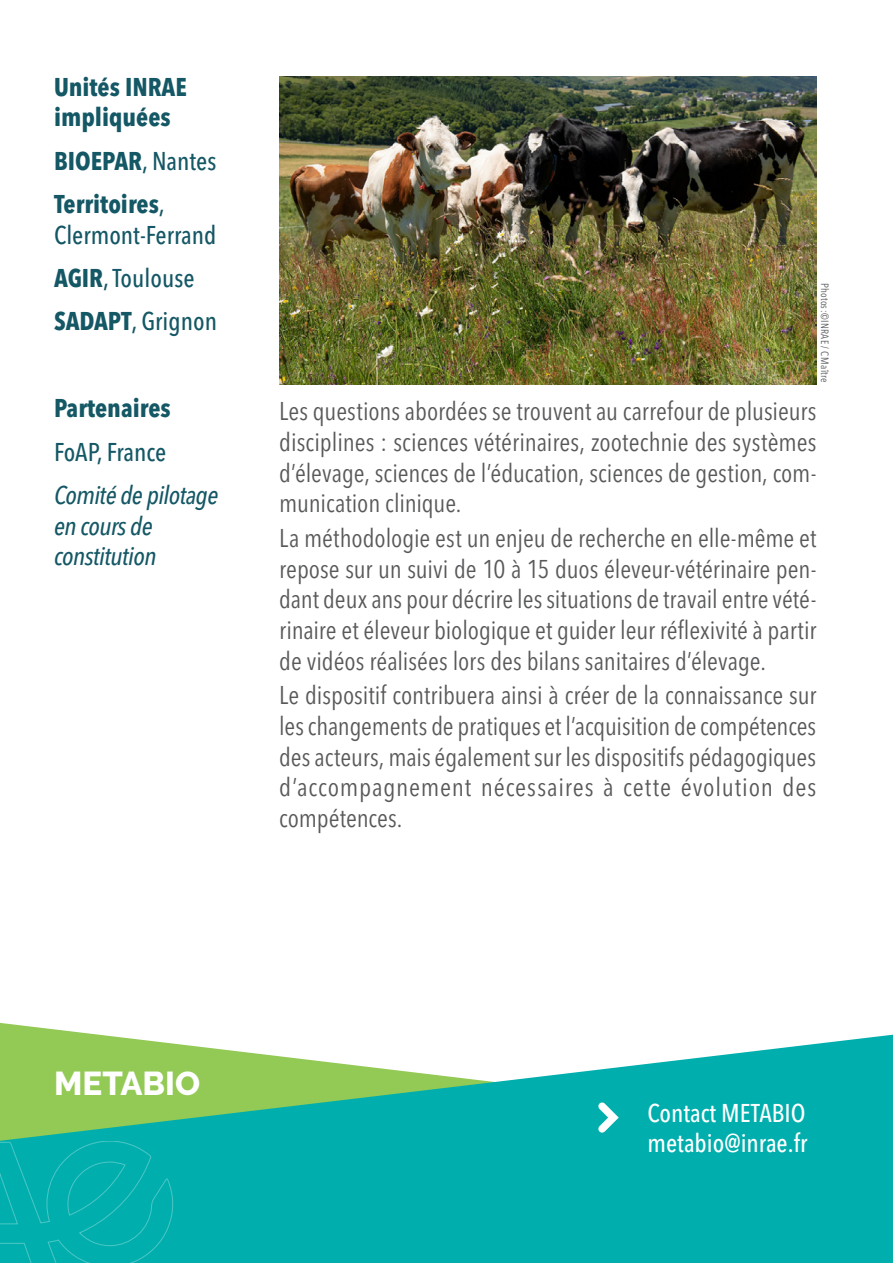
<style>
.page{position:relative;width:893px;height:1263px;background:#fff}
.page>*{position:absolute;margin:0;border:0;box-sizing:border-box;transform-origin:0 0}
.t1{font:800 33px "Raleway";color:#fff}
.t2{font:condensed 25.5px/30.6px "Avenir Next LT Pro";color:#58595b;text-align:justify}
.t3{font:700 condensed 25.5px/30.6px "Avenir Next LT Pro";color:#145765}
.t4{font:500 condensed 25.5px/43.3px "Avenir Next LT Pro";color:#145765}
.t5{font:italic 500 condensed 25.5px/30.6px "Avenir Next LT Pro";letter-spacing:-.02em;color:#145765}
.t6{font:500 condensed 25.5px/30.6px "Avenir Next LT Pro";color:#fff}
.t7{font:condensed 10.5px "Avenir Next LT Pro";letter-spacing:.02em;color:#58595b}
.s1{font-weight:500}
.s2{font-weight:700}
</style>
<div class="page">
<svg style="left:0;top:1035px;width:893px;height:228px;background:#31bba7"></svg>
<svg style="left:0;top:1141px;width:173px;height:122px;background:#03afae"></svg>
<svg style="left:598px;top:1102px;width:21px;height:30px"></svg>
<img style="left:279px;top:77px;width:537px;height:307px">
<p class="t3" style="left:54px;top:71px;width:134px">Unités INRAE impliquées</p>
<p class="t3" style="left:54px;top:139px;width:164px;line-height:43.3px">BIOEPAR<span class="s1">, Nantes<br></span>Territoires<span class="s1">,</span></p>
<p class="t4" style="left:54px;top:213px;width:164px">Clermont-Ferrand<br><span class="s2">AGIR</span>, Toulouse<br><span class="s2">SADAPT</span>, Grignon</p>
<p class="t3" style="left:54px;top:393px;width:118px">Partenaires</p>
<p class="t4" style="left:54px;top:430px;width:114px">FoAP, France</p>
<p class="t5" style="left:54px;top:480px;width:166px">Comité de pilotage en cours de constitution</p>
<p class="t7" style="left:831px;top:283px;width:101px;rotate:90deg">Photos:©INRAE / C Maître</p>
<p class="t2" style="left:279px;top:396px;width:539px">Les questions abordées se trouvent au carrefour de plusieurs disciplines : sciences vétérinaires, zootechnie des systèmes d’élevage, sciences de l’éducation, sciences de gestion, com&shy;munication clinique.</p>
<p class="t2" style="left:279px;top:523px;width:539px">La méthodologie est un enjeu de recherche en elle-même et repose sur un suivi de 10 à 15 duos éleveur-vétérinaire pen&shy;dant deux ans pour décrire les situations de travail entre vété&shy;rinaire et éleveur biologique et guider leur réflexivité à partir de vidéos réalisées lors des bilans sanitaires d’élevage.</p>
<p class="t2" style="left:279px;top:680px;width:539px">Le dispositif contribuera ainsi à créer de la connaissance sur les changements de pratiques et l’acquisition de compétences des acteurs, mais également sur les dispositifs pédagogiques d’accompagnement nécessaires à cette évolution des compétences.</p>
<p class="t1" style="left:54px;top:1064px;width:147px">METABIO</p>
<p class="t6" style="left:647px;top:1097px;width:161px">Contact METABIO metabio@inrae.fr</p>
</div>
